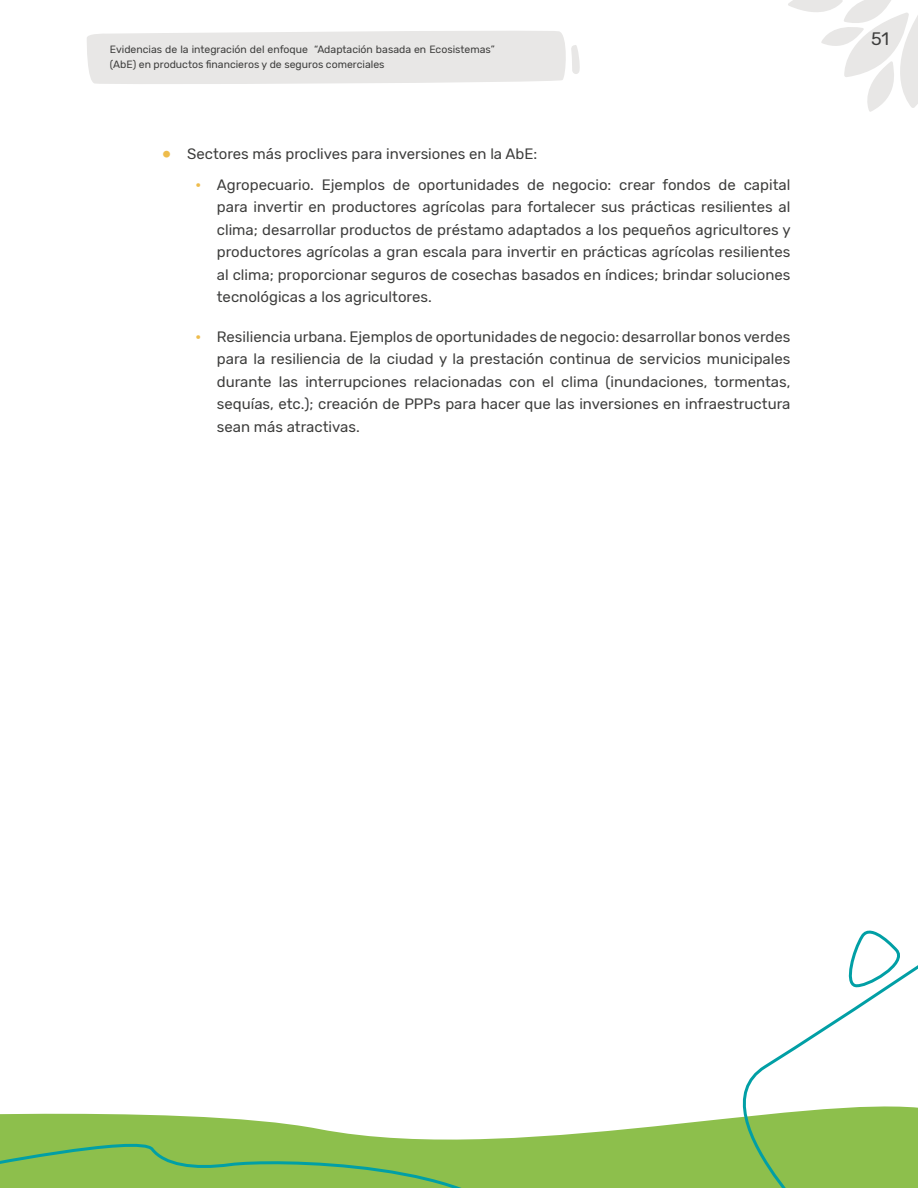
<style>
.page{position:relative;width:918px;height:1188px;background:#fff}
.page>*{position:absolute;margin:0;border:0;box-sizing:border-box;transform-origin:0 0}
.t1{font:18px "Rubik";color:#3c3c3b}
.t2{font:15px/22.5px "Rubik";color:#3c3c3b;text-align:justify}
.t3{font:10.5px/15px "Rubik";color:#3c3c3b}
.s1{font-weight:700;font-size:27px;color:#eebc4c}
.s2{font-weight:700;color:#eebc4c}
</style>
<div class="page">
<svg style="left:532px;top:1123px;width:151px;height:65px;background:#9ac661"></svg>
<svg style="left:0;top:1113px;width:532px;height:75px"></svg>
<svg style="left:683px;top:965px;width:235px;height:223px"></svg>
<svg style="left:845px;top:930px;width:64px;height:62px"></svg>
<svg style="left:788px;top:0;width:130px;height:112px"></svg>
<div style="left:87px;top:31px;width:493px;height:53px;background:#e8e7e6"></div>
<p class="t3" style="left:110px;top:42px;width:386px">Evidencias de la integración del enfoque “Adaptación basada en Ecosistemas” (AbE) en productos financieros y de seguros comerciales</p>
<p class="t2" style="left:162px;top:143px;width:377px"><span class="s1">•</span> Sectores más proclives para inversiones en la AbE:</p>
<p class="t2" style="left:217px;top:174px;width:575px;text-indent:-21px"><span class="s2">•</span> Agropecuario. Ejemplos de oportunidades de negocio: crear fondos de capital para invertir en productores agrícolas para fortalecer sus prácticas resilientes al clima; desarrollar productos de préstamo adaptados a los pequeños agricultores y productores agrícolas a gran escala para invertir en prácticas agrícolas resilientes al clima; proporcionar seguros de cosechas basados en índices; brindar soluciones tecnológicas a los agricultores.</p>
<p class="t2" style="left:217px;top:326px;width:575px;text-indent:-21px"><span class="s2">•</span> Resiliencia urbana. Ejemplos de oportunidades de negocio: desarrollar bonos verdes para la resiliencia de la ciudad y la prestación continua de servicios municipales durante las interrupciones relacionadas con el clima (inundaciones, tormentas, sequías, etc.); creación de PPPs para hacer que las inversiones en infraestructura sean más atractivas.</p>
<p class="t1" style="left:871px;top:29px;width:20px">51</p>
</div>
